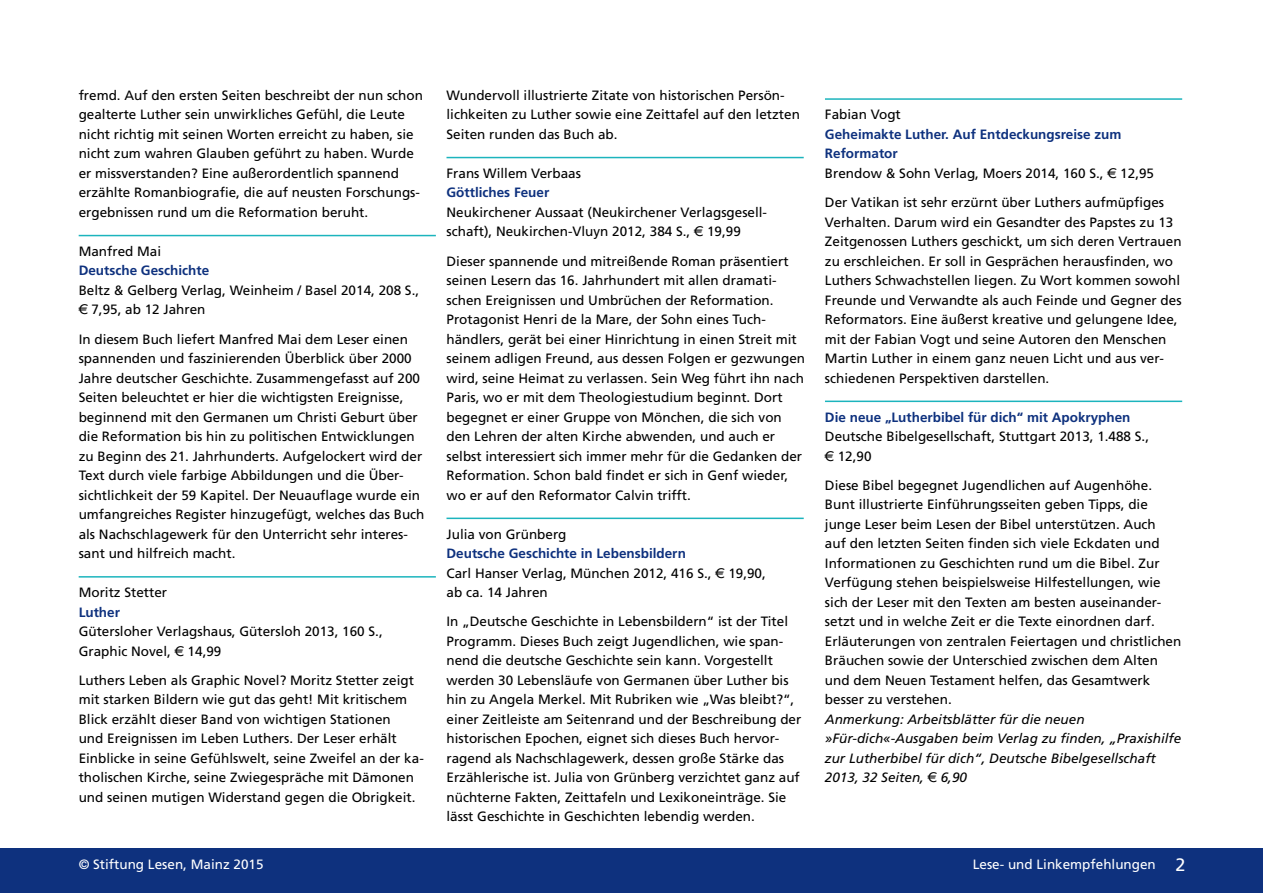
<style>
.page{position:relative;width:1263px;height:893px;background:#fff}
.page>*{position:absolute;margin:0;border:0;box-sizing:border-box;transform-origin:0 0}
.t1{font:13.5px/19.5px "Frutiger";color:#000}
.t2{font:700 13.5px/19.5px "Frutiger";color:#0e317e}
.t3{font:italic 13.5px/19.5px "Frutiger";color:#000}
.t4{font:13.5px "Frutiger";color:#fff}
.s1{font-family:"LT Euro Font Sampler";font-size:12.75px}
.s2{font-weight:700;color:#0e317e}
.s3{font-weight:400;color:#000}
.s4{font-family:"LT Euro Font Sampler";font-weight:400;font-size:12.75px;color:#000}
.s5{font-family:"LT Euro Font Sampler";font-style:normal;font-size:12.75px}
.s6{font-size:18px}
</style>
<div class="page">
<div style="left:0;top:848px;width:1263px;height:45px;background:#0e317e"></div>
<hr style="left:446px;top:157px;width:358px;height:1px;background:#1cb4bd">
<hr style="left:446px;top:518px;width:358px;height:1px;background:#1cb4bd">
<hr style="left:79px;top:235px;width:357px;height:1px;background:#1cb4bd">
<hr style="left:79px;top:576px;width:357px;height:2px;background:#1cb4bd">
<hr style="left:825px;top:98px;width:357px;height:2px;background:#1cb4bd">
<hr style="left:825px;top:401px;width:357px;height:1px;background:#1cb4bd">
<p class="t1" style="left:79px;top:85px;width:346px">fremd. Auf den ersten Seiten beschreibt der nun schon gealterte Luther sein unwirkliches Gefühl, die Leute nicht richtig mit seinen Worten erreicht zu haben, sie nicht zum wahren Glauben geführt zu haben. Wurde er missverstanden? Eine außerordentlich spannend erzählte Romanbiografie, die auf neusten Forschungs&shy;ergebnissen rund um die Reformation beruht.</p>
<p class="t1" style="left:79px;top:241px;width:84px">Manfred Mai</p>
<p class="t2" style="left:79px;top:261px;width:132px">Deutsche Geschichte</p>
<p class="t1" style="left:79px;top:280px;width:342px">Beltz &amp; Gelberg Verlag, Weinheim / Basel 2014, 208 S.,<br><span class="s1">G</span> 7,95, ab 12 Jahren</p>
<p class="t1" style="left:79px;top:329px;width:347px">In diesem Buch liefert Manfred Mai dem Leser einen spannenden und faszinierenden Überblick über 2000<br>Jahre deutscher Geschichte. Zusammengefasst auf 200<br>Seiten beleuchtet er hier die wichtigsten Ereignisse, beginnend mit den Germanen um Christi Geburt über die Reformation bis hin zu politischen Entwicklungen zu Beginn des 21. Jahrhunderts. Aufgelockert wird der Text durch viele farbige Abbildungen und die Über&shy;sichtlichkeit der 59 Kapitel. Der Neuauflage wurde ein umfangreiches Register hinzugefügt, welches das Buch als Nachschlagewerk für den Unterricht sehr interes&shy;sant und hilfreich macht.</p>
<p class="t1" style="left:79px;top:582px;width:90px">Moritz Stetter</p>
<p class="t2" style="left:79px;top:602px;width:43px">Luther</p>
<p class="t1" style="left:79px;top:621px;width:306px">Gütersloher Verlagshaus, Gütersloh 2013, 160 S.,<br>Graphic Novel, <span class="s1">G</span> 14,99</p>
<p class="t1" style="left:79px;top:670px;width:347px">Luthers Leben als Graphic Novel? Moritz Stetter zeigt mit starken Bildern wie gut das geht! Mit kritischem Blick erzählt dieser Band von wichtigen Stationen<br>und Ereignissen im Leben Luthers. Der Leser erhält Einblicke in seine Gefühlswelt, seine Zweifel an der ka&shy;tholischen Kirche, seine Zwiegespräche mit Dämonen und seinen mutigen Widerstand gegen die Obrigkeit.</p>
<p class="t1" style="left:446px;top:85px;width:355px">Wundervoll illustrierte Zitate von historischen Persön&shy;lichkeiten zu Luther sowie eine Zeittafel auf den letzten<br>Seiten runden das Buch ab.</p>
<p class="t1" style="left:446px;top:163px;width:136px">Frans Willem Verbaas</p>
<p class="t2" style="left:446px;top:183px;width:104px">Göttliches Feuer</p>
<p class="t1" style="left:446px;top:202px;width:322px">Neukirchener Aussaat (Neukirchener Verlagsgesell&shy;schaft), Neukirchen-Vluyn 2012, 384 S., <span class="s1">G</span> 19,99</p>
<p class="t1" style="left:446px;top:251px;width:360px">Dieser spannende und mitreißende Roman präsentiert seinen Lesern das 16. Jahrhundert mit allen dramati&shy;schen Ereignissen und Umbrüchen der Reformation.<br>Protagonist Henri de la Mare, der Sohn eines Tuch&shy;händlers, gerät bei einer Hinrichtung in einen Streit mit seinem adligen Freund, aus dessen Folgen er gezwungen wird, seine Heimat zu verlassen. Sein Weg führt ihn nach Paris, wo er mit dem Theologiestudium beginnt. Dort begegnet er einer Gruppe von Mönchen, die sich von den Lehren der alten Kirche abwenden, und auch er selbst interessiert sich immer mehr für die Gedanken der Reformation. Schon bald findet er sich in Genf wieder, wo er auf den Reformator Calvin trifft.</p>
<p class="t1" style="left:446px;top:524px;width:122px">Julia von Grünberg</p>
<p class="t1" style="left:446px;top:543px;width:321px"><span class="s2">Deutsche Geschichte in Lebensbildern<br></span>Carl Hanser Verlag, München 2012, 416 S., <span class="s1">G</span> 19,90, ab ca. 14 Jahren</p>
<p class="t1" style="left:446px;top:612px;width:356px">In „Deutsche Geschichte in Lebensbildern“ ist der Titel Programm. Dieses Buch zeigt Jugendlichen, wie span&shy;nend die deutsche Geschichte sein kann. Vorgestellt werden 30 Lebensläufe von Germanen über Luther bis hin zu Angela Merkel. Mit Rubriken wie „Was bleibt?“, einer Zeitleiste am Seitenrand und der Beschreibung der historischen Epochen, eignet sich dieses Buch hervor&shy;ragend als Nachschlagewerk, dessen große Stärke das Erzählerische ist. Julia von Grünberg verzichtet ganz auf nüchterne Fakten, Zeittafeln und Lexikoneinträge. Sie lässt Geschichte in Geschichten lebendig werden.</p>
<p class="t1" style="left:825px;top:105px;width:77px">Fabian Vogt</p>
<p class="t2" style="left:825px;top:124px;width:331px">Geheimakte Luther. Auf Entdeckungsreise zum<br>Reformator<br><span class="s3">Brendow &amp; Sohn Verlag, Moers 2014, 160 S.,</span> <span class="s4">G</span> <span class="s3">12,95</span></p>
<p class="t1" style="left:825px;top:192px;width:358px">Der Vatikan ist sehr erzürnt über Luthers aufmüpfiges Verhalten. Darum wird ein Gesandter des Papstes zu 13<br>Zeitgenossen Luthers geschickt, um sich deren Vertrauen zu erschleichen. Er soll in Gesprächen herausfinden, wo Luthers Schwachstellen liegen. Zu Wort kommen sowohl Freunde und Verwandte als auch Feinde und Gegner des Reformators. Eine äußerst kreative und gelungene Idee, mit der Fabian Vogt und seine Autoren den Menschen Martin Luther in einem ganz neuen Licht und aus ver&shy;schiedenen Perspektiven darstellen.</p>
<p class="t2" style="left:825px;top:407px;width:307px">Die neue „Lutherbibel für dich“ mit Apokryphen</p>
<p class="t1" style="left:825px;top:426px;width:326px">Deutsche Bibelgesellschaft, Stuttgart 2013, 1.488 S.,<br><span class="s1">G</span> 12,90</p>
<p class="t1" style="left:825px;top:475px;width:358px">Diese Bibel begegnet Jugendlichen auf Augenhöhe.<br>Bunt illustrierte Einführungsseiten geben Tipps, die junge Leser beim Lesen der Bibel unterstützen. Auch<br>auf den letzten Seiten finden sich viele Eckdaten und Informationen zu Geschichten rund um die Bibel. Zur Verfügung stehen beispielsweise Hilfestellungen, wie sich der Leser mit den Texten am besten auseinander&shy;setzt und in welche Zeit er die Texte einordnen darf.<br>Erläuterungen von zentralen Feiertagen und christlichen Bräuchen sowie der Unterschied zwischen dem Alten und dem Neuen Testament helfen, das Gesamtwerk besser zu verstehen.</p>
<p class="t3" style="left:825px;top:709px;width:358px">Anmerkung: Arbeitsblätter für die neuen »Für-dich«-Ausgaben beim Verlag zu finden, „Praxishilfe zur Lutherbibel für dich“, Deutsche Bibelgesellschaft 2013, 32 Seiten, <span class="s5">G</span> 6,90</p>
<p class="t4" style="left:79px;top:857px;width:186px">© Stiftung Lesen, Mainz 2015</p>
<p class="t4" style="left:973px;top:857px;width:214px">Lese- und Linkempfehlungen <span class="s6">02</span></p>
</div>
